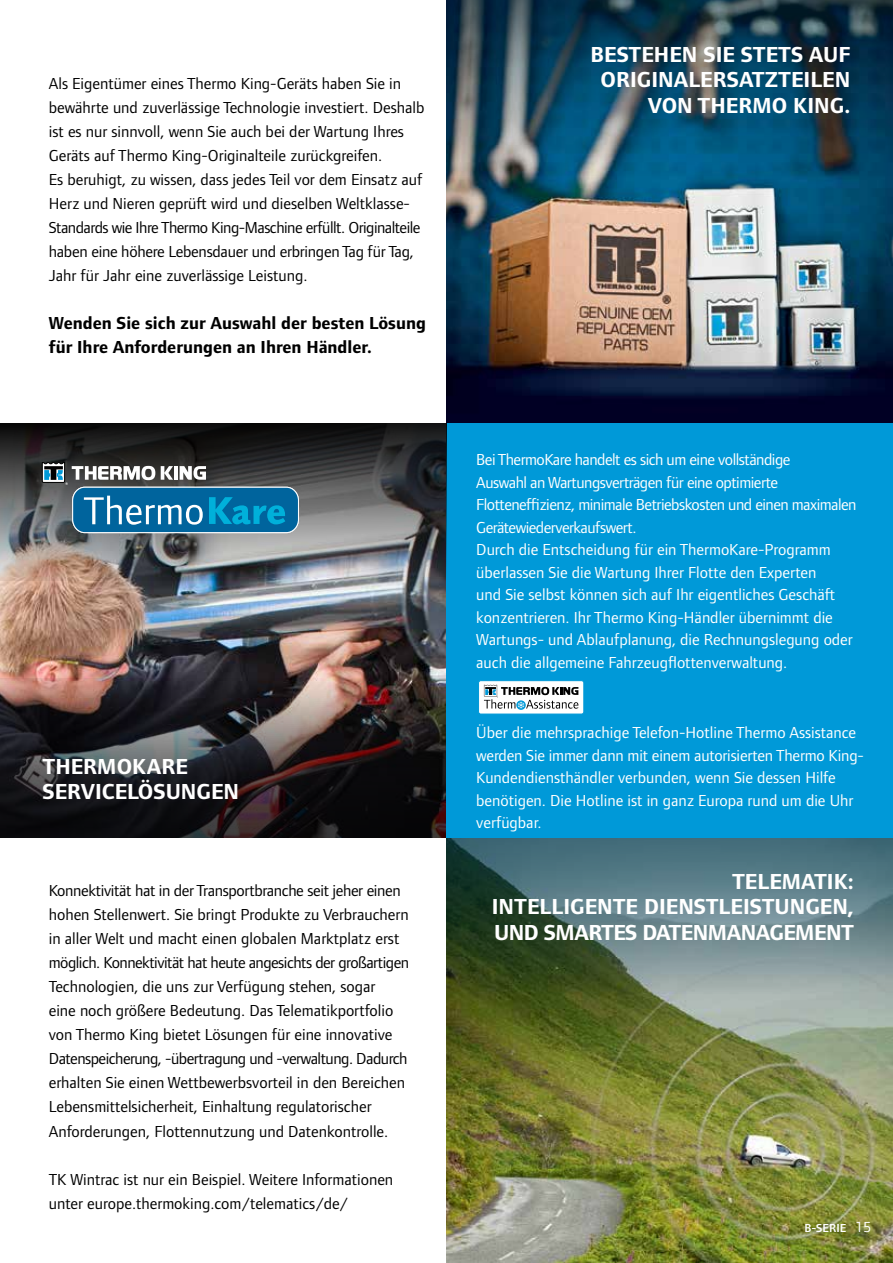
<style>
.page{position:relative;width:893px;height:1263px;background:#fff}
.page>*{position:absolute;margin:0;border:0;box-sizing:border-box;transform-origin:0 0}
.t1{font:700 22.5px/25.5px "Foundry Form Sans";color:#fff;text-align:right}
.t2{font:700 18px/24px "Foundry Form Sans";color:#000}
.t3{font:16.5px/24px "Foundry Form Sans";color:#000}
.t4{font:16.5px/22.5px "Foundry Form Sans";color:#fff}
.t5{font:600 12px "Foundry Form Sans";color:#fff}
.s1{font-weight:400;font-size:15px}
</style>
<div class="page">
<img style="left:0;top:581px;width:446px;height:97px">
<img style="left:0;top:678px;width:446px;height:160px">
<img style="left:446px;top:176px;width:447px;height:247px">
<img style="left:446px;top:993px;width:447px;height:270px">
<div style="left:446px;top:423px;width:447px;height:415px;background:#0099d8"></div>
<img style="left:0;top:423px;width:446px;height:158px">
<svg style="left:446px;top:838px;width:447px;height:155px;background:#587472"></svg>
<svg style="left:446px;top:0;width:447px;height:176px;background:#1d4a60"></svg>
<hr style="left:0;top:0;width:1px;height:144px;background:#0099d8">
<div style="left:73px;top:487px;width:225px;height:46px;background:#00649d;border-radius:13px"></div>
<div style="left:72px;top:487px;width:227px;height:46px;border:1px solid #fff;border-radius:13px"></div>
<svg style="left:209px;top:497px;width:76px;height:27px"></svg>
<svg style="left:84px;top:496px;width:119px;height:29px"></svg>
<svg style="left:161px;top:466px;width:12px;height:14px"></svg>
<hr style="left:174px;top:466px;width:4px;height:14px;background:#fff">
<svg style="left:180px;top:466px;width:26px;height:14px"></svg>
<svg style="left:42px;top:462px;width:113px;height:23px"></svg>
<div style="left:479px;top:681px;width:105px;height:33px;background:#fff;border-radius:2px"></div>
<div style="left:478px;top:680px;width:106px;height:34px;border:1px solid #0099d8;border-radius:2px"></div>
<svg style="left:484px;top:685px;width:94px;height:24px"></svg>
<p class="t3" style="left:49px;top:71px;width:377px">Als Eigentümer eines Thermo King-Geräts haben Sie in bewährte und zuverlässige Technologie investiert. Deshalb ist es nur sinnvoll, wenn Sie auch bei der Wartung Ihres Geräts auf Thermo King-Originalteile zurückgreifen.<br>Es beruhigt, zu wissen, dass jedes Teil vor dem Einsatz auf Herz und Nieren geprüft wird und dieselben Weltklasse-Standards wie Ihre Thermo King-Maschine erfüllt. Originalteile haben eine höhere Lebensdauer und erbringen Tag für Tag, Jahr für Jahr eine zuverlässige Leistung.</p>
<p class="t2" style="left:49px;top:311px;width:379px">Wenden Sie sich zur Auswahl der besten Lösung für Ihre Anforderungen an Ihren Händler.</p>
<h1 class="t1" style="left:43px;top:754px;width:198px;text-align:left">THERMOKARE<br>SERVICELÖSUNGEN</h1>
<p class="t3" style="left:49px;top:879px;width:362px">Konnektivität hat in der Transportbranche seit jeher einen hohen Stellenwert. Sie bringt Produkte zu Verbrauchern in aller Welt und macht einen globalen Marktplatz erst möglich. Konnektivität hat heute angesichts der großartigen Technologien, die uns zur Verfügung stehen, sogar<br>eine noch größere Bedeutung. Das Telematikportfolio von Thermo King bietet Lösungen für eine innovative Datenspeicherung, -übertragung und -verwaltung. Dadurch erhalten Sie einen Wettbewerbsvorteil in den Bereichen Lebensmittelsicherheit, Einhaltung regulatorischer Anforderungen, Flottennutzung und Datenkontrolle.</p>
<p class="t3" style="left:49px;top:1167px;width:346px">TK Wintrac ist nur ein Beispiel. Weitere Informationen unter europe.thermoking.com/telematics/de/</p>
<h1 class="t1" style="left:591px;top:42px;width:261px">BESTEHEN SIE STETS AUF<br>ORIGINALERSATZTEILEN<br>VON THERMO KING.</h1>
<p class="t4" style="left:476px;top:448px;width:382px">Bei ThermoKare handelt es sich um eine vollständige<br>Auswahl an Wartungsverträgen für eine optimierte Flotteneffizienz, minimale Betriebskosten und einen maximalen Gerätewiederverkaufswert.<br>Durch die Entscheidung für ein ThermoKare-Programm überlassen Sie die Wartung Ihrer Flotte den Experten<br>und Sie selbst können sich auf Ihr eigentliches Geschäft konzentrieren. Ihr Thermo King-Händler übernimmt die Wartungs- und Ablaufplanung, die Rechnungslegung oder auch die allgemeine Fahrzeugflottenverwaltung.</p>
<p class="t4" style="left:476px;top:721px;width:389px">Über die mehrsprachige Telefon-Hotline Thermo Assistance werden Sie immer dann mit einem autorisierten Thermo King-Kundendiensthändler verbunden, wenn Sie dessen Hilfe benötigen. Die Hotline ist in ganz Europa rund um die Uhr verfügbar.</p>
<h1 class="t1" style="left:492px;top:869px;width:364px;text-align:justify;text-indent:240px">TELEMATIK:<br>INTELLIGENTE DIENSTLEISTUNGEN, UND SMARTES DATENMANAGEMENT</h1>
<p class="t5" style="left:804px;top:1221px;width:68px">B-SERIE <span class="s1">15</span></p>
</div>
